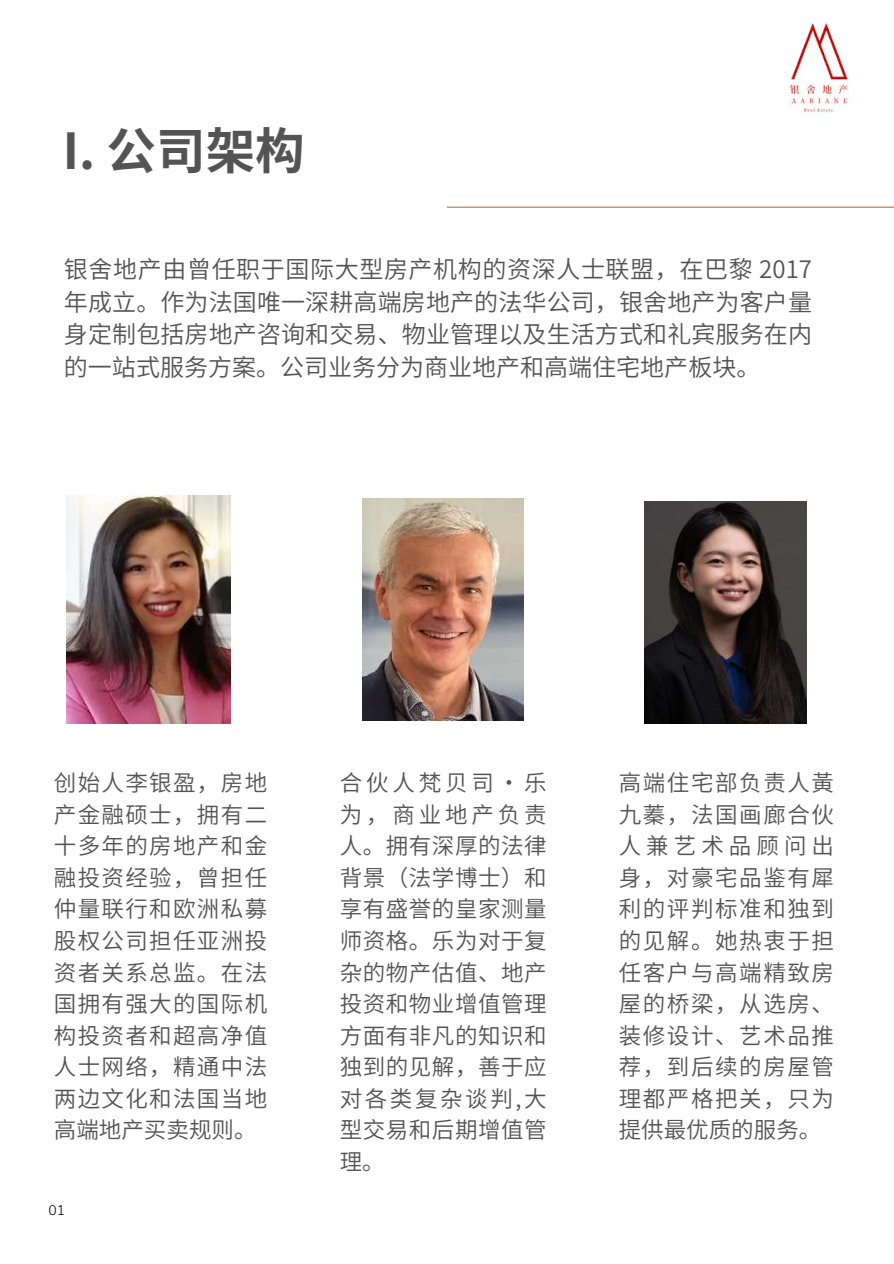
<style>
.page{position:relative;width:894px;height:1264px;background:#fff}
.page>*{position:absolute;margin:0;border:0;box-sizing:border-box;transform-origin:0 0}
.t1{font:700 49.5px "Source Han Sans SC";color:#545454}
.t2{font:24px/32.7px "Source Han Sans SC";color:#545454;text-align:justify}
.t3{font:22.5px/31.5px "Source Han Sans SC";letter-spacing:.06em;color:#545454;text-align:justify}
.t4{font:300 13.8px "Nunito";color:#000}
</style>
<div class="page">
<hr style="left:447px;top:207px;width:446px;height:1px;background:#a68245">
<img style="left:66px;top:495px;width:164px;height:228px">
<img style="left:789px;top:23px;width:59px;height:90px">
<img style="left:362px;top:498px;width:161px;height:222px">
<img style="left:644px;top:501px;width:162px;height:222px">
<h1 class="t1" style="left:63px;top:112px;width:243px">I. 公司架构</h1>
<p class="t2" style="left:64px;top:251px;width:749px">银舍地产由曾任职于国际大型房产机构的资深人士联盟，在巴黎 2017年成立。作为法国唯一深耕高端房地产的法华公司，银舍地产为客户量身定制包括房地产咨询和交易、物业管理以及生活方式和礼宾服务在内的一站式服务方案。公司业务分为商业地产和高端住宅地产板块。</p>
<p class="t3" style="left:54px;top:765px;width:215px">创始人李银盈，房地产金融硕士，拥有二十多年的房地产和金融投资经验，曾担任仲量联行和欧洲私募股权公司担任亚洲投资者关系总监。在法国拥有强大的国际机构投资者和超高净值人士网络，精通中法两边文化和法国当地高端地产买卖规则。</p>
<p class="t3" style="left:340px;top:765px;width:208px">合伙人梵贝司·乐为，商业地产负责人。拥有深厚的法律背景（法学博士）和享有盛誉的皇家测量师资格。乐为对于复杂的物产估值、地产投资和物业增值管理方面有非凡的知识和独到的见解，善于应对各类复杂谈判,大型交易和后期增值管理。</p>
<p class="t4" style="left:49px;top:1200px;width:18px">01</p>
<p class="t3" style="left:618px;top:765px;width:217px">高端住宅部负责人黃九蓁，法国画廊合伙人兼艺术品顾问出身，对豪宅品鉴有犀利的评判标准和独到的见解。她热衷于担任客户与高端精致房屋的桥梁，从选房、装修设计、艺术品推荐，到后续的房屋管理都严格把关，只为提供最优质的服务。</p>
</div>
